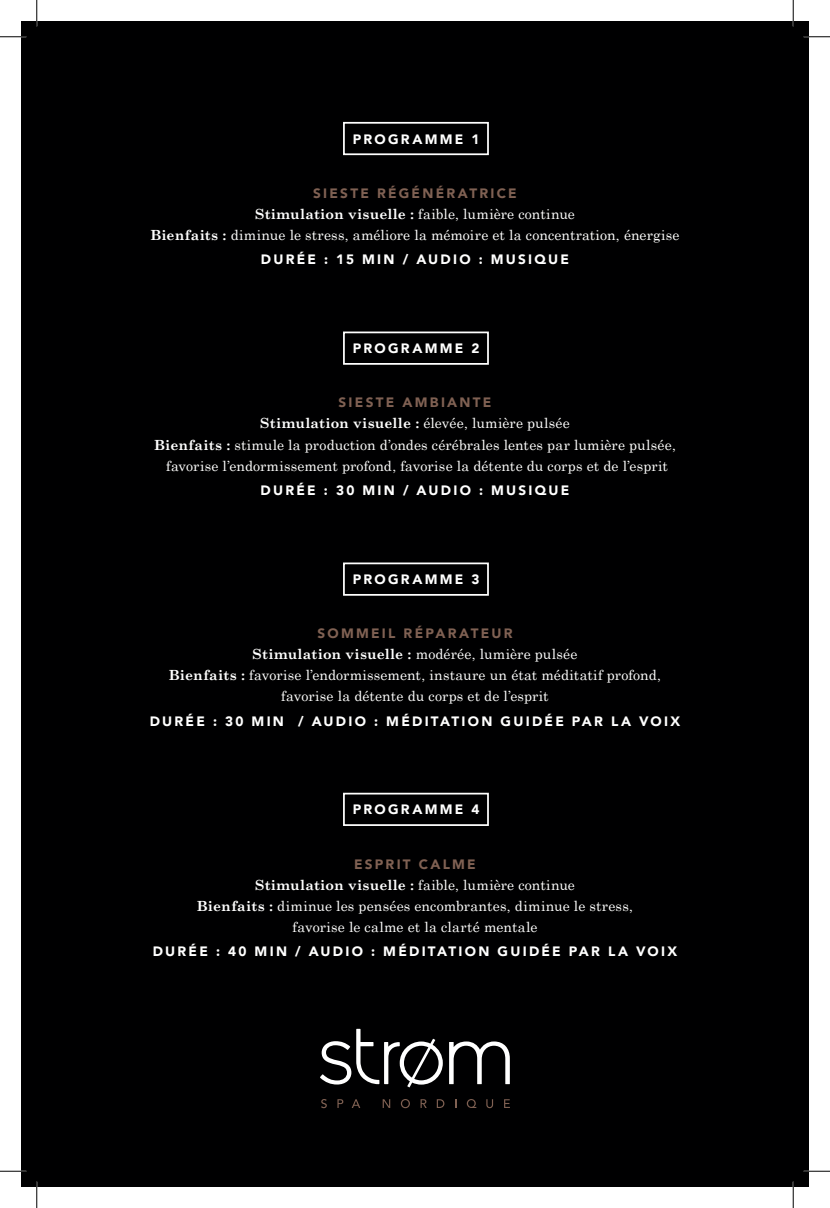
<style>
.page{position:relative;width:830px;height:1208px;background:#fff}
.page>*{position:absolute;margin:0;border:0;box-sizing:border-box;transform-origin:0 0}
.t1{font:14px/21px "Century Schoolbook";letter-spacing:.01em;color:#fff;text-align:center}
.t2{font:700 14px "Century Schoolbook";letter-spacing:.015em;color:#fff}
.t3{font:900 13.65px "Avenir";letter-spacing:.165em;color:#fff}
.t4{font:900 13.65px "Avenir";letter-spacing:.165em;color:#806153}
.s1{font-weight:700}
.s2{font-weight:400}
</style>
<div class="page">
<div style="left:21px;top:21px;width:787px;height:1165px;background:#000001"></div>
<div style="left:343px;top:122px;width:146px;height:33px;border:2px solid #fff"></div>
<div style="left:343px;top:331px;width:146px;height:34px;border:2px solid #fff"></div>
<div style="left:343px;top:792px;width:146px;height:34px;border:2px solid #fff"></div>
<div style="left:343px;top:562px;width:146px;height:33px;border:2px solid #fff"></div>
<svg style="left:321px;top:1099px;width:6px;height:9px"></svg>
<svg style="left:337px;top:1099px;width:6px;height:9px"></svg>
<svg style="left:351px;top:1099px;width:9px;height:9px"></svg>
<svg style="left:382px;top:1099px;width:8px;height:9px"></svg>
<svg style="left:401px;top:1099px;width:9px;height:9px"></svg>
<svg style="left:420px;top:1099px;width:7px;height:9px"></svg>
<svg style="left:437px;top:1099px;width:7px;height:9px"></svg>
<svg style="left:467px;top:1099px;width:9px;height:9px"></svg>
<svg style="left:486px;top:1099px;width:7px;height:9px"></svg>
<svg style="left:504px;top:1099px;width:6px;height:9px"></svg>
<svg style="left:449px;top:1041px;width:61px;height:43px"></svg>
<svg style="left:320px;top:1028px;width:123px;height:59px"></svg>
<svg style="left:0;top:36px;width:26px;height:1px"></svg>
<svg style="left:803px;top:36px;width:27px;height:1px"></svg>
<svg style="left:0;top:1170px;width:26px;height:1px"></svg>
<svg style="left:803px;top:1170px;width:27px;height:1px"></svg>
<svg style="left:36px;top:0;width:1px;height:26px"></svg>
<svg style="left:36px;top:1181px;width:1px;height:27px"></svg>
<svg style="left:792px;top:0;width:1px;height:26px"></svg>
<svg style="left:792px;top:1181px;width:1px;height:27px"></svg>
<p class="t3" style="left:353px;top:127px;width:128px">PROGRAMME 1</p>
<p class="t4" style="left:313px;top:181px;width:205px">SIESTE RÉGÉNÉRATRICE</p>
<p class="t1" style="left:255px;top:202px;width:321px"><span class="s1">Stimulation visuelle :</span> faible, lumière continue</p>
<p class="t1" style="left:150px;top:223px;width:530px"><span class="s1">Bienfaits :</span> diminue le stress, améliore la mémoire et la concentration, énergise</p>
<p class="t3" style="left:261px;top:248px;width:309px">DURÉE : 15 MIN / AUDIO : MUSIQUE</p>
<p class="t3" style="left:353px;top:337px;width:128px">PROGRAMME 2</p>
<p class="t4" style="left:338px;top:391px;width:154px">SIESTE AMBIANTE</p>
<p class="t2" style="left:260px;top:415px;width:311px">Stimulation visuelle : <span class="s2">élevée, lumière pulsée</span></p>
<p class="t1" style="left:154px;top:433px;width:523px"><span class="s1">Bienfaits :</span> stimule la production d’ondes cérébrales lentes par lumière pulsée,</p>
<p class="t1" style="left:166px;top:454px;width:503px">favorise l’endormissement profond, favorise la détente du corps et de l’esprit</p>
<p class="t3" style="left:260px;top:478px;width:310px">DURÉE : 30 MIN / AUDIO : MUSIQUE</p>
<p class="t3" style="left:353px;top:567px;width:128px">PROGRAMME 3</p>
<p class="t4" style="left:317px;top:622px;width:196px">SOMMEIL RÉPARATEUR</p>
<p class="t1" style="left:252px;top:642px;width:326px"><span class="s1">Stimulation visuelle :</span> modérée, lumière pulsée</p>
<p class="t1" style="left:169px;top:663px;width:493px"><span class="s1">Bienfaits :</span> favorise l’endormissement, instaure un état méditatif profond, favorise la détente du corps et de l’esprit</p>
<p class="t3" style="left:150px;top:709px;width:532px">DURÉE : 30 MIN / AUDIO : MÉDITATION GUIDÉE PAR LA VOIX</p>
<p class="t3" style="left:353px;top:798px;width:128px">PROGRAMME 4</p>
<p class="t4" style="left:354px;top:852px;width:123px">ESPRIT CALME</p>
<p class="t1" style="left:255px;top:873px;width:321px"><span class="s1">Stimulation visuelle :</span> faible, lumière continue</p>
<p class="t1" style="left:197px;top:894px;width:437px"><span class="s1">Bienfaits :</span> diminue les pensées encombrantes, diminue le stress,</p>
<p class="t1" style="left:292px;top:915px;width:246px">favorise le calme et la clarté mentale</p>
<p class="t3" style="left:153px;top:939px;width:526px">DURÉE : 40 MIN / AUDIO : MÉDITATION GUIDÉE PAR LA VOIX</p>
</div>
